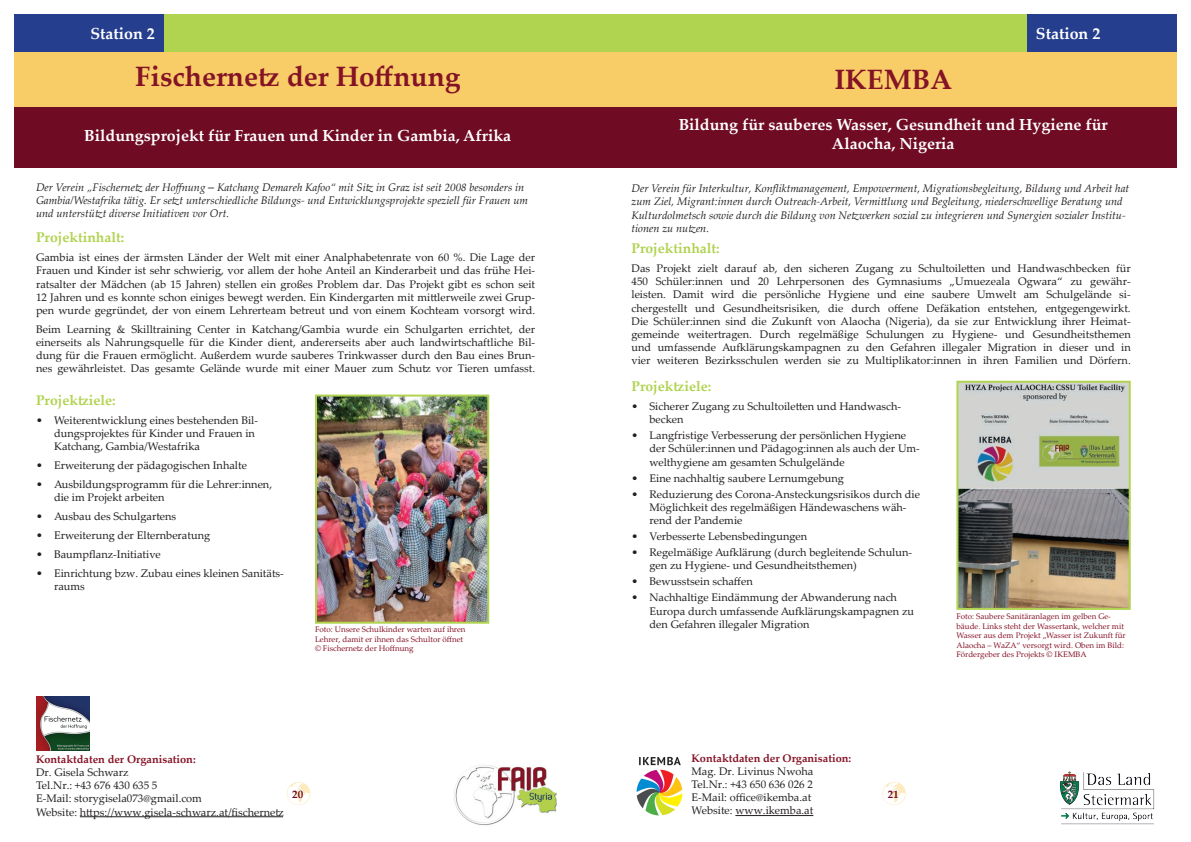
<style>
.page{position:relative;width:1191px;height:842px;background:#fff}
.page>*{position:absolute;margin:0;border:0;box-sizing:border-box;transform-origin:0 0}
.t1{font:700 28px "Palatino Linotype";color:#851326}
.t2{font:700 16px/19.2px "Palatino Linotype";color:#fff;text-align:center}
.t3{font:700 14px "Palatino Linotype";color:#b0d350}
.t4{font:11px/13.2px "Palatino Linotype";color:#231f20}
.t5{font:italic 11px/13.2px "Palatino Linotype";color:#231f20}
.t6{font:700 11px "Palatino Linotype";color:#851326}
.t7{font:700 11px "Palatino Linotype";color:#700b24}
.t8{font:8px/9.6px "Palatino Linotype";color:#851326}
.s1{font-style:normal;font-size:12px}
</style>
<div class="page">
<div style="left:14px;top:14px;width:1162px;height:38px;background:#b0d350"></div>
<div style="left:14px;top:52px;width:1162px;height:56px;background:#f8cd67"></div>
<div style="left:14px;top:108px;width:1162px;height:60px;background:#700b24"></div>
<img style="left:454px;top:765px;width:103px;height:61px">
<img style="left:1059px;top:771px;width:96px;height:54px">
<svg style="left:882px;top:782px;width:24px;height:23px"></svg>
<svg style="left:287px;top:782px;width:23px;height:23px"></svg>
<div style="left:14px;top:14px;width:150px;height:38px;background:#253f8e"></div>
<div style="left:1027px;top:14px;width:149px;height:38px;background:#253f8e"></div>
<img style="left:318px;top:398px;width:168px;height:223px">
<div style="left:315px;top:395px;width:174px;height:229px;border:2px solid #b0d350"></div>
<img style="left:36px;top:697px;width:53px;height:53px">
<hr style="left:80px;top:816px;width:203px;height:1px;background:#231f20">
<img style="left:959px;top:384px;width:168px;height:223px">
<div style="left:956px;top:381px;width:174px;height:229px;border:2px solid #b0d350"></div>
<img style="left:636px;top:756px;width:47px;height:60px">
<hr style="left:735px;top:815px;width:78px;height:1px;background:#231f20">
<h2 class="t2" style="left:90px;top:23px;width:66px">Station 2</h2>
<h1 class="t1" style="left:135px;top:57px;width:327px">Fischernetz der Hoffnung</h1>
<h2 class="t2" style="left:84px;top:125px;width:428px">Bildungsprojekt für Frauen und Kinder in Gambia, Afrika</h2>
<p class="t5" style="left:36px;top:180px;width:493px">Der Verein „Fischernetz der Hoffnung <span class="s1">–</span> Katchang Demareh Kafoo“ mit Sitz in Graz ist seit 2008 besonders in<br>Gambia/Westafrika tätig. Er setzt unterschiedliche Bildungs- und Entwicklungsprojekte speziell für Frauen um und unterstützt diverse Initiativen vor Ort.</p>
<p class="t3" style="left:36px;top:228px;width:90px">Projektinhalt:</p>
<p class="t4" style="left:36px;top:250px;width:501px;text-align:justify">Gambia ist eines der ärmsten Länder der Welt mit einer Analphabetenrate von 60 %. Die Lage der Frauen und Kinder ist sehr schwierig, vor allem der hohe Anteil an Kinderarbeit und das frühe Hei&shy;ratsalter der Mädchen (ab 15 Jahren) stellen ein großes Problem dar. Das Projekt gibt es schon seit 12 Jahren und es konnte schon einiges bewegt werden. Ein Kindergarten mit mittlerweile zwei Grup&shy;pen wurde gegründet, der von einem Lehrerteam betreut und von einem Kochteam vorsorgt wird.</p>
<p class="t4" style="left:36px;top:322px;width:501px;text-align:justify">Beim Learning &amp; Skilltraining Center in Katchang/Gambia wurde ein Schulgarten errichtet, der einerseits als Nahrungsquelle für die Kinder dient, andererseits aber auch landwirtschaftliche Bil&shy;dung für die Frauen ermöglicht. Außerdem wurde sauberes Trinkwasser durch den Bau eines Brun&shy;nes gewährleistet. Das gesamte Gelände wurde mit einer Mauer zum Schutz vor Tieren umfasst.</p>
<p class="t3" style="left:36px;top:390px;width:81px">Projektziele:</p>
<p class="t4" style="left:54px;top:413px;width:206px;text-indent:-18px">• Weiterentwicklung eines bestehenden Bil&shy;dungsprojektes für Kinder und Frauen in<br>Katchang, Gambia/Westafrika</p>
<p class="t4" style="left:36px;top:458px;width:212px">• Erweiterung der pädagogischen Inhalte</p>
<p class="t4" style="left:54px;top:477px;width:220px;text-indent:-18px">• Ausbildungsprogramm für die Lehrer:innen, die im Projekt arbeiten</p>
<p class="t4" style="left:36px;top:509px;width:142px">• Ausbau des Schulgartens</p>
<p class="t4" style="left:36px;top:528px;width:176px">• Erweiterung der Elternberatung</p>
<p class="t4" style="left:36px;top:547px;width:126px">• Baumpflanz-Initiative</p>
<p class="t4" style="left:54px;top:566px;width:231px;text-indent:-18px">• Einrichtung bzw. Zubau eines kleinen Sanitäts&shy;raums</p>
<p class="t8" style="left:315px;top:624px;width:152px">Foto: Unsere Schulkinder warten auf ihren<br>Lehrer, damit er ihnen das Schultor öffnet © Fischernetz der Hoffnung</p>
<h2 class="t2" style="left:1036px;top:23px;width:66px">Station 2</h2>
<h1 class="t1" style="left:834px;top:59px;width:119px">IKEMBA</h1>
<h2 class="t2" style="left:678px;top:114px;width:430px">Bildung für sauberes Wasser, Gesundheit und Hygiene für<br>Alaocha, Nigeria</h2>
<p class="t5" style="left:631px;top:181px;width:499px">Der Verein für Interkultur, Konfliktmanagement, Empowerment, Migrationsbegleitung, Bildung und Arbeit hat zum Ziel, Migrant:innen durch Outreach-Arbeit, Vermittlung und Begleitung, niederschwellige Beratung und Kulturdolmetsch sowie durch die Bildung von Netzwerken sozial zu integrieren und Synergien sozialer Institu&shy;tionen zu nutzen.</p>
<p class="t3" style="left:631px;top:238px;width:90px">Projektinhalt:</p>
<p class="t4" style="left:631px;top:261px;width:501px;text-align:justify">Das Projekt zielt darauf ab, den sicheren Zugang zu Schultoiletten und Handwaschbecken für 450 Schüler:innen und 20 Lehrpersonen des Gymnasiums „Umuezeala Ogwara“ zu gewähr&shy;leisten. Damit wird die persönliche Hygiene und eine saubere Umwelt am Schulgelände si&shy;chergestellt und Gesundheitsrisiken, die durch offene Defäkation entstehen, entgegengewirkt.<br>Die Schüler:innen sind die Zukunft von Alaocha (Nigeria), da sie zur Entwicklung ihrer Heimat&shy;gemeinde weitertragen. Durch regelmäßige Schulungen zu Hygiene- und Gesundheitsthemen und umfassende Aufklärungskampagnen zu den Gefahren illegaler Migration in dieser und in vier weiteren Bezirksschulen werden sie zu Multiplikator:innen in ihren Familien und Dörfern.</p>
<p class="t3" style="left:631px;top:376px;width:81px">Projektziele:</p>
<p class="t4" style="left:649px;top:399px;width:253px;text-indent:-18px">• Sicherer Zugang zu Schultoiletten und Handwasch&shy;becken</p>
<p class="t4" style="left:649px;top:428px;width:272px;text-indent:-18px">• Langfristige Verbesserung der persönlichen Hygiene der Schüler:innen und Pädagog:innen als auch der Um&shy;welthygiene am gesamten Schulgelände</p>
<p class="t4" style="left:631px;top:471px;width:214px">• Eine nachhaltig saubere Lernumgebung</p>
<p class="t4" style="left:649px;top:487px;width:272px;text-indent:-18px">• Reduzierung des Corona-Ansteckungsrisikos durch die<br>Möglichkeit des regelmäßigen Händewaschens wäh&shy;rend der Pandemie</p>
<p class="t4" style="left:631px;top:529px;width:177px">• Verbesserte Lebensbedingungen</p>
<p class="t4" style="left:649px;top:545px;width:264px;text-indent:-18px">• Regelmäßige Aufklärung (durch begleitende Schulun&shy;gen zu Hygiene- und Gesundheitsthemen)</p>
<p class="t4" style="left:631px;top:574px;width:123px">• Bewusstsein schaffen</p>
<p class="t4" style="left:649px;top:591px;width:266px;text-indent:-18px">• Nachhaltige Eindämmung der Abwanderung nach<br>Europa durch umfassende Aufklärungskampagnen zu den Gefahren illegaler Migration</p>
<p class="t8" style="left:956px;top:611px;width:171px">Foto: Saubere Sanitäranlagen im gelben Ge&shy;bäude. Links steht der Wassertank, welcher mit Wasser aus dem Projekt „Wasser ist Zukunft für Alaocha – WaZA“ versorgt wird. Oben im Bild:<br>Fördergeber des Projekts © IKEMBA</p>
<p class="t6" style="left:36px;top:751px;width:161px">Kontaktdaten der Organisation:</p>
<p class="t4" style="left:36px;top:765px;width:249px">Dr. Gisela Schwarz<br>Tel.Nr.: +43 676 430 635 5<br>E-Mail: storygisela073@gmail.com<br>Website: https://www.gisela-schwarz.at/fischernetz</p>
<p class="t6" style="left:691px;top:750px;width:161px">Kontaktdaten der Organisation:</p>
<p class="t4" style="left:691px;top:764px;width:123px">Mag. Dr. Livinus Nwoha<br>Tel.Nr.: +43 650 636 026 2<br>E-Mail: office@ikemba.at<br>Website: www.ikemba.at</p>
<p class="t7" style="left:292px;top:786px;width:12px">20</p>
<p class="t7" style="left:887px;top:786px;width:12px">21</p>
</div>
